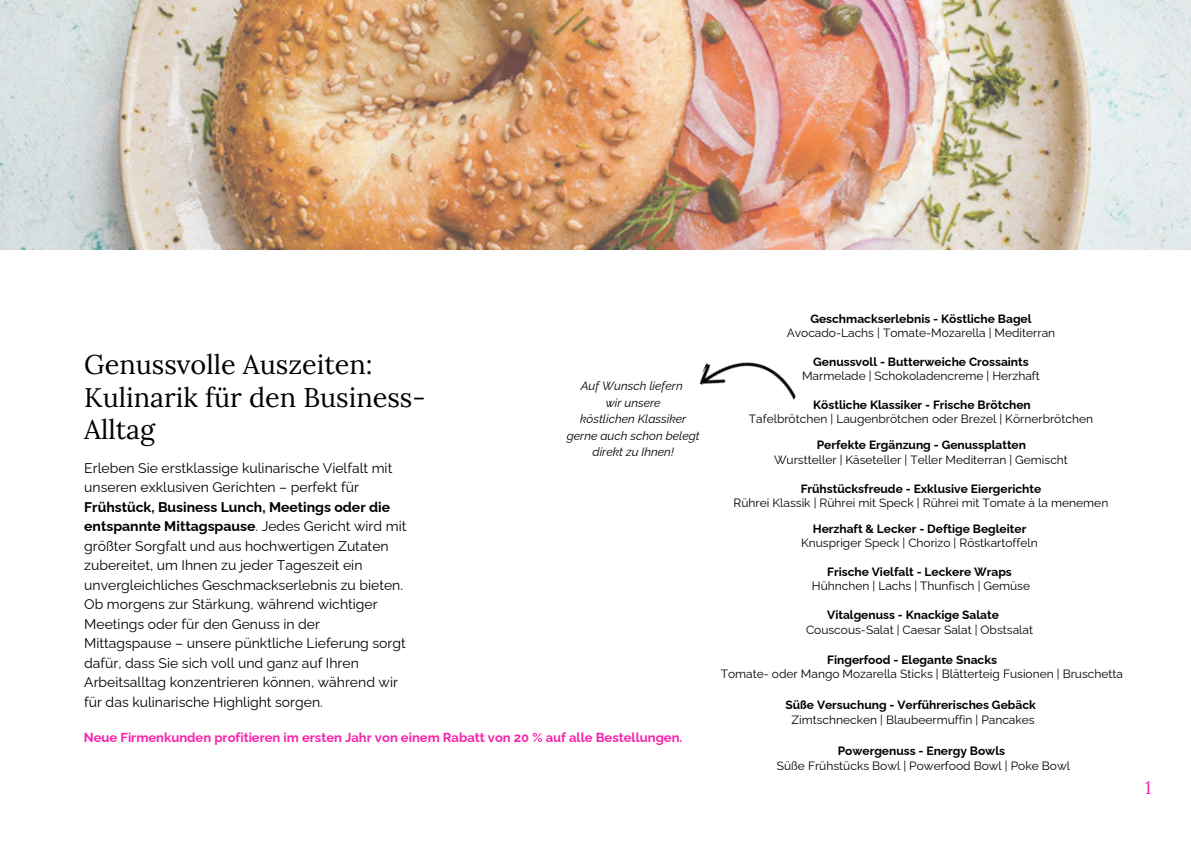
<style>
.page{position:relative;width:1191px;height:843px;background:#fff}
.page>*{position:absolute;margin:0;border:0;box-sizing:border-box;transform-origin:0 0}
.t1{font:27px/32.2px "Lora";color:#000}
.t2{font:18px "Lora";color:#f822ac}
.t3{font:14px/19.5px "Raleway";color:#000}
.t4{font:700 13px "Raleway";color:#f822ac}
.t5{font:12px "Raleway";color:#000}
.t6{font:700 12px "Raleway";color:#000}
.t7{font:italic 12px "Raleway";color:#000}
.s1{font-weight:700}
</style>
<div class="page">
<img style="left:0;top:0;width:1190px;height:250px">
<img style="left:699px;top:362px;width:97px;height:38px">
<h4 class="t1" style="left:84px;top:348px;width:343px">Genussvolle Auszeiten:<br>Kulinarik für den Business-<br>Alltag</h4>
<p class="t3" style="left:84px;top:458px;width:324px">Erleben Sie erstklassige kulinarische Vielfalt mit unseren exklusiven Gerichten – perfekt für <span class="s1">Frühstück, Business Lunch, Meetings oder die entspannte Mittagspause</span>. Jedes Gericht wird mit größter Sorgfalt und aus hochwertigen Zutaten zubereitet, um Ihnen zu jeder Tageszeit ein unvergleichliches Geschmackserlebnis zu bieten.<br>Ob morgens zur Stärkung, während wichtiger Meetings oder für den Genuss in der Mittagspause – unsere pünktliche Lieferung sorgt dafür, dass Sie sich voll und ganz auf Ihren Arbeitsalltag konzentrieren können, während wir für das kulinarische Highlight sorgen.</p>
<h4 class="t7" style="left:580px;top:378px;width:103px">Auf Wunsch liefern</h4>
<p class="t7" style="left:605px;top:395px;width:56px">wir unsere</p>
<h4 class="t7" style="left:580px;top:411px;width:108px">köstlichen Klassiker</h4>
<p class="t7" style="left:566px;top:428px;width:135px">gerne auch schon belegt</p>
<h4 class="t7" style="left:592px;top:444px;width:83px">direkt zu Ihnen!</h4>
<h4 class="t4" style="left:84px;top:729px;width:600px">Neue Firmenkunden profitieren im ersten Jahr von einem Rabatt von 20 % auf alle Bestellungen.</h4>
<p class="t6" style="left:810px;top:311px;width:223px">Geschmackserlebnis - Köstliche Bagel</p>
<h1 class="t5" style="left:786px;top:325px;width:270px">Avocado-Lachs | Tomate-Mozarella | Mediterran</h1>
<h3 class="t6" style="left:813px;top:354px;width:217px">Genussvoll - Butterweiche Crossaints</h3>
<p class="t5" style="left:802px;top:368px;width:239px">Marmelade | Schokoladencreme | Herzhaft</p>
<h4 class="t6" style="left:813px;top:397px;width:219px">Köstliche Klassiker - Frische Brötchen</h4>
<p class="t5" style="left:748px;top:411px;width:345px">Tafelbrötchen | Laugenbrötchen oder Brezel | Körnerbrötchen</p>
<p class="t6" style="left:816px;top:438px;width:211px">Perfekte Ergänzung - Genussplatten</p>
<p class="t5" style="left:774px;top:452px;width:295px">Wurstteller | Käseteller | Teller Mediterran | Gemischt</p>
<p class="t6" style="left:800px;top:481px;width:242px">Frühstücksfreude - Exklusive Eiergerichte</p>
<p class="t5" style="left:733px;top:495px;width:376px">Rührei Klassik | Rührei mit Speck | Rührei mit Tomate à la menemen</p>
<p class="t6" style="left:812px;top:521px;width:215px">Herzhaft &amp; Lecker - Deftige Begleiter</p>
<h4 class="t5" style="left:801px;top:535px;width:238px">Knuspriger Speck | Chorizo | Röstkartoffeln</h4>
<p class="t6" style="left:827px;top:564px;width:186px">Frische Vielfalt - Leckere Wraps</p>
<h4 class="t5" style="left:811px;top:578px;width:220px">Hühnchen | Lachs | Thunfisch | Gemüse</h4>
<p class="t6" style="left:827px;top:608px;width:173px">Vitalgenuss - Knackige Salate</p>
<h4 class="t5" style="left:805px;top:622px;width:228px">Couscous-Salat | Caesar Salat | Obstsalat</h4>
<p class="t6" style="left:827px;top:652px;width:171px">Fingerfood - Elegante Snacks</p>
<h2 class="t5" style="left:720px;top:667px;width:404px">Tomate- oder Mango Mozarella Sticks | Blätterteig Fusionen | Bruschetta</h2>
<p class="t6" style="left:785px;top:697px;width:252px">Süße Versuchung - Verführerisches Gebäck</p>
<h4 class="t5" style="left:791px;top:712px;width:245px">Zimtschnecken | Blaubeermuffin | Pancakes</h4>
<p class="t6" style="left:837px;top:743px;width:169px">Powergenuss - Energy Bowls</p>
<h4 class="t5" style="left:776px;top:758px;width:294px">Süße Frühstücks Bowl | Powerfood Bowl | Poke Bowl</h4>
<p class="t2" style="left:1144px;top:775px;width:8px">1</p>
</div>
